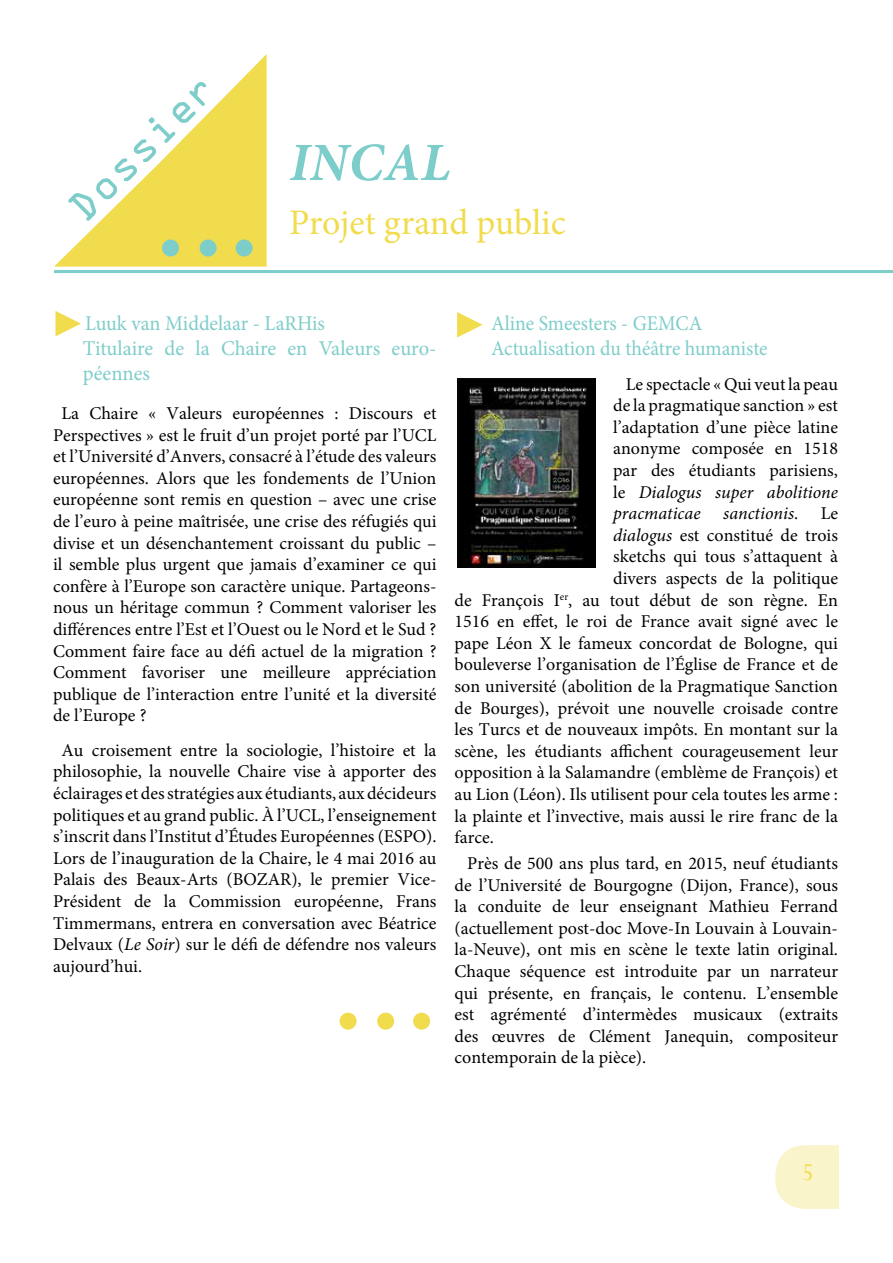
<style>
.page{position:relative;width:893px;height:1263px;background:#fff}
.page>*{position:absolute;margin:0;border:0;box-sizing:border-box;transform-origin:0 0}
.t1{font:italic 700 54px "Minion Pro";letter-spacing:.01em;color:#7dcdca}
.t2{font:37.5px "OCRA Std";color:#7dcdca}
.t3{font:36px "Minion Pro";letter-spacing:-.005em;color:#f1dc4e}
.t4{font:27px "Perpetua";color:#f1dc4e}
.t5{font:21px/25.2px "Minion Pro";color:#7dcdca;scale:.96 1}
.t6{font:21px/25.2px "Minion Pro";color:#7dcdca;scale:.94 1}
.t7{font:18px/21.6px "Minion Pro";color:#000;text-align:justify}
.t8{font:italic 18px "Minion Pro";color:#000}
.s1{font-style:italic}
.s2{font-style:normal}
</style>
<div class="page">
<svg style="left:54px;top:54px;width:213px;height:213px"></svg>
<svg style="left:775px;top:1145px;width:64px;height:64px;background:#faf5cf"></svg>
<hr style="left:54px;top:270px;width:839px;height:3px;background:#7dcdca">
<svg style="left:457px;top:312px;width:26px;height:26px"></svg>
<svg style="left:55px;top:311px;width:26px;height:25px"></svg>
<div style="left:340px;top:1012px;width:17px;height:18px;background:#f1dc4e;border-radius:50%"></div>
<div style="left:377px;top:1012px;width:17px;height:18px;background:#f1dc4e;border-radius:50%"></div>
<div style="left:413px;top:1012px;width:17px;height:18px;background:#f1dc4e;border-radius:50%"></div>
<div style="left:162px;top:239px;width:17px;height:18px;background:#7dcdca;border-radius:50%"></div>
<div style="left:200px;top:239px;width:17px;height:18px;background:#7dcdca;border-radius:50%"></div>
<div style="left:236px;top:239px;width:17px;height:18px;background:#7dcdca;border-radius:50%"></div>
<img style="left:457px;top:378px;width:138px;height:189px">
<h2 class="t2" style="left:63px;top:203px;width:191px;rotate:-45deg">Dossier</h2>
<h1 class="t1" style="left:290px;top:124px;width:162px">INCAL</h1>
<h3 class="t3" style="left:289px;top:198px;width:278px">Projet grand public</h3>
<p class="t5" style="left:83px;top:311px;width:370px">Luuk van Middelaar - LaRHis<br>Titulaire de la Chaire en Valeurs euro&shy;péennes</p>
<p class="t7" style="left:53px;top:402px;width:385px;text-indent:8px">La Chaire « Valeurs européennes : Discours et Perspectives » est le fruit d’un projet porté par l’UCL et l’Université d’Anvers, consacré à l’étude des valeurs européennes. Alors que les fondements de l’Union européenne sont remis en question – avec une crise de l’euro à peine maîtrisée, une crise des réfugiés qui divise et un désenchantement croissant du public – il semble plus urgent que jamais d’examiner ce qui confère à l’Europe son caractère unique. Partageons&shy;nous un héritage commun ? Comment valoriser les différences entre l’Est et l’Ouest ou le Nord et le Sud ?<br>Comment faire face au défi actuel de la migration ?<br>Comment favoriser une meilleure appréciation publique de l’interaction entre l’unité et la diversité de l’Europe ?</p>
<p class="t7" style="left:53px;top:739px;width:385px;text-indent:8px">Au croisement entre la sociologie, l’histoire et la philosophie, la nouvelle Chaire vise à apporter des éclairages et des stratégies aux étudiants, aux décideurs politiques et au grand public. À l’UCL, l’enseignement s’inscrit dans l’Institut d’Études Européennes (ESPO).<br>Lors de l’inauguration de la Chaire, le 4 mai 2016 au Palais des Beaux-Arts (BOZAR), le premier Vice-Président de la Commission européenne, Frans Timmermans, entrera en conversation avec Béatrice Delvaux (<span class="s1">Le Soir</span>) sur le défi de défendre nos valeurs aujourd’hui.</p>
<p class="t6" style="left:491px;top:311px;width:296px">Aline Smeesters - GEMCA<br>Actualisation du théâtre humaniste</p>
<p class="t7" style="left:613px;top:373px;width:226px;text-indent:13px">Le spectacle « Qui veut la peau de la pragmatique sanction » est l’adaptation d’une pièce latine anonyme composée en 1518 par des étudiants parisiens, le <span class="s1">Dialogus super abolitione pracmaticae</span></p>
<p class="t8" style="left:723px;top:501px;width:76px">sanctionis<span class="s2">.</span></p>
<p class="t7" style="left:821px;top:503px;width:19px">Le</p>
<p class="t7" style="left:613px;top:524px;width:226px"><span class="s1">dialogus</span> est constitué de trois</p>
<p class="t7" style="left:613px;top:546px;width:226px">sketchs qui tous s’attaquent à</p>
<p class="t7" style="left:613px;top:567px;width:226px">divers aspects de la politique</p>
<p class="t7" style="left:454px;top:589px;width:385px">de François I<sup>er</sup>, au tout début de son règne. En</p>
<p class="t7" style="left:455px;top:611px;width:385px">1516 en effet, le roi de France avait signé avec le</p>
<p class="t7" style="left:455px;top:632px;width:385px">pape Léon X le fameux concordat de Bologne, qui</p>
<p class="t7" style="left:455px;top:654px;width:385px">bouleverse l’organisation de l’Église de France et de</p>
<p class="t7" style="left:455px;top:675px;width:385px">son université (abolition de la Pragmatique Sanction</p>
<p class="t7" style="left:455px;top:697px;width:385px">de Bourges), prévoit une nouvelle croisade contre</p>
<p class="t7" style="left:455px;top:719px;width:385px">les Turcs et de nouveaux impôts. En montant sur la</p>
<p class="t7" style="left:455px;top:740px;width:385px">scène, les étudiants affichent courageusement leur</p>
<p class="t7" style="left:455px;top:762px;width:385px">opposition à la Salamandre (emblème de François) et</p>
<p class="t7" style="left:455px;top:783px;width:385px">au Lion (Léon). Ils utilisent pour cela toutes les arme :</p>
<p class="t7" style="left:455px;top:805px;width:385px">la plainte et l’invective, mais aussi le rire franc de la</p>
<p class="t7" style="left:455px;top:827px;width:41px">farce.</p>
<p class="t7" style="left:455px;top:852px;width:385px;text-indent:13px">Près de 500 ans plus tard, en 2015, neuf étudiants de l’Université de Bourgogne (Dijon, France), sous la conduite de leur enseignant Mathieu Ferrand (actuellement post-doc Move-In Louvain à Louvain&shy;la-Neuve), ont mis en scène le texte latin original.<br>Chaque séquence est introduite par un narrateur qui présente, en français, le contenu. L’ensemble est agrémenté d’intermèdes musicaux (extraits des œuvres de Clément Janequin, compositeur contemporain de la pièce).</p>
<h3 class="t4" style="left:802px;top:1155px;width:14px">5</h3>
</div>
